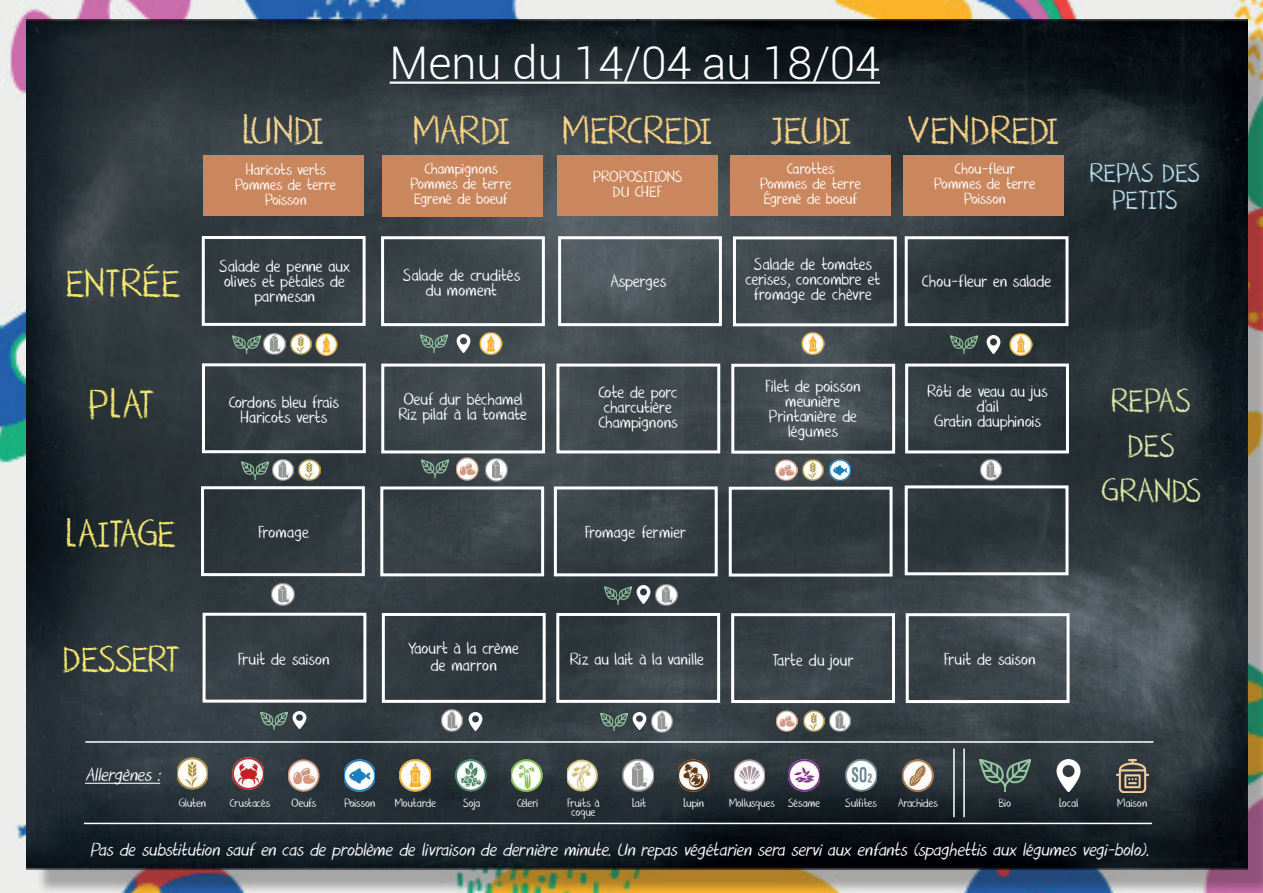
<style>
.page{position:relative;width:1263px;height:893px;background:#fff}
.page>*{position:absolute;margin:0;border:0;box-sizing:border-box;transform-origin:0 0}
.t1{font:45px "DK Nouveau Crayon";letter-spacing:-.045em;color:#f9d383}
.t2{font:300 45px "Roboto";color:#fff}
.t3{font:45px "DK Nouveau Crayon";letter-spacing:-.015em;color:#f7ec70}
.t4{font:45px "DK Nouveau Crayon";letter-spacing:-.045em;color:#f5d695}
.t5{font:43.5px "DK Nouveau Crayon";letter-spacing:-.045em;color:#f7ec70}
.t6{font:42px "DK Nouveau Crayon";letter-spacing:-.055em;color:#f7ec70}
.t7{font:37.5px/45px "DK Nouveau Crayon";letter-spacing:-.04em;color:#dee7a5;text-align:center}
.t8{font:30px/27px "DK Nouveau Crayon";letter-spacing:-.045em;color:#bae4f3;text-align:center}
.t9{font:italic 21px "DK Nouveau Crayon";color:#fff}
.t10{font:19.5px/15px "DK Nouveau Crayon";letter-spacing:-.03em;color:#fff;text-align:center}
.t11{font:18px/15px "DK Nouveau Crayon";letter-spacing:-.03em;color:#fff;text-align:center}
.t12{font:13.5px "DK Nouveau Crayon";letter-spacing:-.03em;color:#fff}
</style>
<div class="page">
<img style="left:0;top:0;width:1263px;height:893px">
<div style="left:36px;top:29px;width:1227px;height:864px;background:#231f20;opacity:.35"></div>
<img style="left:27px;top:19px;width:1220px;height:851px">
<div style="left:203px;top:155px;width:161px;height:61px;background:#ca865c"></div>
<div style="left:382px;top:155px;width:160px;height:61px;background:#ca865c"></div>
<div style="left:557px;top:155px;width:161px;height:61px;background:#ca865c"></div>
<div style="left:730px;top:155px;width:161px;height:61px;background:#ca865c"></div>
<div style="left:903px;top:155px;width:161px;height:61px;background:#ca865c"></div>
<div style="left:381px;top:236px;width:164px;height:90px;border:3px solid #fff"></div>
<div style="left:202px;top:236px;width:164px;height:90px;border:3px solid #fff"></div>
<div style="left:905px;top:236px;width:163px;height:90px;border:3px solid #fff"></div>
<div style="left:558px;top:236px;width:164px;height:90px;border:3px solid #fff"></div>
<div style="left:733px;top:236px;width:164px;height:90px;border:3px solid #fff"></div>
<div style="left:381px;top:364px;width:164px;height:89px;border:3px solid #fff"></div>
<div style="left:202px;top:363px;width:164px;height:90px;border:3px solid #fff"></div>
<div style="left:905px;top:364px;width:164px;height:89px;border:3px solid #fff"></div>
<div style="left:556px;top:364px;width:164px;height:89px;border:3px solid #fff"></div>
<div style="left:731px;top:364px;width:164px;height:90px;border:3px solid #fff"></div>
<div style="left:380px;top:486px;width:164px;height:90px;border:3px solid #fff"></div>
<div style="left:201px;top:486px;width:164px;height:90px;border:3px solid #fff"></div>
<div style="left:905px;top:485px;width:163px;height:90px;border:3px solid #fff"></div>
<div style="left:554px;top:486px;width:164px;height:90px;border:3px solid #fff"></div>
<div style="left:729px;top:487px;width:163px;height:89px;border:3px solid #fff"></div>
<div style="left:382px;top:613px;width:164px;height:90px;border:3px solid #fff"></div>
<div style="left:203px;top:613px;width:163px;height:90px;border:3px solid #fff"></div>
<div style="left:906px;top:613px;width:163px;height:90px;border:3px solid #fff"></div>
<div style="left:556px;top:613px;width:164px;height:90px;border:3px solid #fff"></div>
<div style="left:731px;top:613px;width:164px;height:90px;border:3px solid #fff"></div>
<img style="left:979px;top:759px;width:51px;height:33px">
<img style="left:1116px;top:760px;width:32px;height:32px">
<img style="left:567px;top:759px;width:31px;height:33px">
<img style="left:678px;top:759px;width:31px;height:33px">
<img style="left:789px;top:759px;width:30px;height:33px">
<img style="left:623px;top:759px;width:30px;height:33px">
<img style="left:734px;top:759px;width:31px;height:33px">
<img style="left:846px;top:759px;width:30px;height:33px">
<img style="left:902px;top:759px;width:31px;height:33px">
<img style="left:177px;top:757px;width:31px;height:32px">
<img style="left:288px;top:759px;width:31px;height:33px">
<img style="left:400px;top:759px;width:31px;height:33px">
<img style="left:233px;top:757px;width:30px;height:32px">
<img style="left:344px;top:759px;width:31px;height:33px">
<img style="left:456px;top:759px;width:30px;height:33px">
<img style="left:511px;top:759px;width:31px;height:33px">
<img style="left:1053px;top:759px;width:32px;height:33px">
<hr style="left:85px;top:783px;width:75px;height:1px;background:#fff">
<hr style="left:953px;top:748px;width:2px;height:69px;background:#fff">
<hr style="left:963px;top:748px;width:2px;height:69px;background:#fff">
<hr style="left:85px;top:741px;width:1068px;height:2px;background:#fff">
<hr style="left:84px;top:823px;width:1068px;height:1px;background:#fff">
<hr style="left:390px;top:82px;width:490px;height:2px;background:#fff">
<img style="left:656px;top:584px;width:21px;height:22px">
<img style="left:651px;top:711px;width:22px;height:21px">
<img style="left:291px;top:711px;width:17px;height:18px">
<img style="left:635px;top:585px;width:17px;height:18px">
<img style="left:630px;top:712px;width:18px;height:18px">
<img style="left:260px;top:712px;width:28px;height:18px">
<img style="left:604px;top:587px;width:28px;height:17px">
<img style="left:600px;top:713px;width:27px;height:18px">
<img style="left:272px;top:583px;width:22px;height:23px">
<img style="left:829px;top:459px;width:21px;height:22px">
<img style="left:802px;top:459px;width:22px;height:22px">
<img style="left:776px;top:459px;width:21px;height:22px">
<img style="left:233px;top:336px;width:27px;height:17px">
<img style="left:264px;top:333px;width:21px;height:22px">
<img style="left:291px;top:333px;width:21px;height:22px">
<img style="left:315px;top:334px;width:23px;height:21px">
<img style="left:241px;top:461px;width:28px;height:18px">
<img style="left:272px;top:459px;width:22px;height:22px">
<img style="left:299px;top:459px;width:21px;height:22px">
<img style="left:454px;top:335px;width:18px;height:18px">
<img style="left:420px;top:335px;width:27px;height:18px">
<img style="left:480px;top:333px;width:22px;height:21px">
<img style="left:421px;top:460px;width:27px;height:18px">
<img style="left:456px;top:458px;width:22px;height:23px">
<img style="left:485px;top:458px;width:23px;height:23px">
<img style="left:467px;top:713px;width:18px;height:17px">
<img style="left:441px;top:710px;width:21px;height:21px">
<img style="left:802px;top:333px;width:22px;height:21px">
<img style="left:803px;top:710px;width:22px;height:22px">
<img style="left:830px;top:710px;width:21px;height:22px">
<img style="left:777px;top:710px;width:21px;height:22px">
<img style="left:984px;top:336px;width:18px;height:18px">
<img style="left:950px;top:336px;width:27px;height:18px">
<img style="left:1010px;top:334px;width:22px;height:21px">
<img style="left:981px;top:459px;width:21px;height:22px">
<h1 class="t2" style="left:390px;top:32px;width:492px">Menu du 14/04 au 18/04</h1>
<h1 class="t3" style="left:66px;top:261px;width:118px">ENTRÉE</h1>
<h1 class="t3" style="left:88px;top:382px;width:68px">PLAT</h1>
<h2 class="t5" style="left:66px;top:511px;width:113px">LAITAGE</h2>
<h3 class="t6" style="left:62px;top:638px;width:120px">DESSERT</h3>
<p class="t9" style="left:85px;top:764px;width:81px">Allergènes:</p>
<h1 class="t4" style="left:243px;top:107px;width:84px">LUNDI</h1>
<h1 class="t1" style="left:413px;top:107px;width:649px">MARDI MERCREDI JEUDI VENDREDI</h1>
<p class="t11" style="left:410px;top:162px;width:103px">Champignons<br>Pommes de terre<br>Egrené de boeuf</p>
<p class="t11" style="left:235px;top:162px;width:103px">Haricots verts<br>Pommes de terre<br>Poisson</p>
<p class="t11" style="left:593px;top:170px;width:91px">PROPOSITIONS<br>DU CHEF</p>
<p class="t11" style="left:760px;top:162px;width:103px">Carottes<br>Pommes de terre<br>Égrené de boeuf</p>
<p class="t11" style="left:934px;top:162px;width:103px">Chou-fleur<br>Pommes de terre<br>Poisson</p>
<h3 class="t8" style="left:1089px;top:160px;width:112px">REPAS DES<br>PETITS</h3>
<p class="t10" style="left:219px;top:259px;width:133px">Salade de penne aux olives et pétales de parmesan</p>
<p class="t10" style="left:403px;top:268px;width:119px">Salade de crudités du moment</p>
<p class="t10" style="left:610px;top:274px;width:58px">Asperges</p>
<p class="t10" style="left:745px;top:257px;width:137px">Salade de tomates cerises, concombre et fromage de chèvre</p>
<p class="t10" style="left:921px;top:274px;width:132px">Chou-fleur en salade</p>
<p class="t10" style="left:228px;top:395px;width:112px">Cordons bleu frais<br>Haricots verts</p>
<p class="t10" style="left:398px;top:392px;width:131px;text-align:left">Oeuf dur béchamel<br>Riz pilaf à la tomate</p>
<p class="t10" style="left:598px;top:385px;width:82px;text-align:left">Cote de porc charcutière<br>Champignons</p>
<p class="t10" style="left:765px;top:379px;width:97px">Filet de poisson meunière<br>Printanière de légumes</p>
<p class="t10" style="left:927px;top:384px;width:122px">Rôti de veau au jus d’ail<br>Gratin dauphinois</p>
<h3 class="t7" style="left:1100px;top:379px;width:103px">REPAS<br>DES<br>GRANDS</h3>
<p class="t10" style="left:258px;top:525px;width:53px">Fromage</p>
<p class="t10" style="left:585px;top:525px;width:103px">Fromage fermier</p>
<p class="t10" style="left:238px;top:652px;width:93px">Fruit de saison</p>
<p class="t10" style="left:408px;top:641px;width:113px;line-height:16.5px">Yaourt à la crème de marron</p>
<p class="t10" style="left:570px;top:652px;width:136px">Riz au lait à la vanille</p>
<p class="t10" style="left:772px;top:653px;width:83px">Tarte du jour</p>
<p class="t10" style="left:944px;top:652px;width:93px">Fruit de saison</p>
<p class="t12" style="left:179px;top:796px;width:29px">Gluten</p>
<p class="t12" style="left:229px;top:796px;width:43px">Crustacés</p>
<p class="t12" style="left:291px;top:796px;width:27px">Oeufs</p>
<p class="t12" style="left:344px;top:796px;width:33px">Poisson</p>
<p class="t12" style="left:395px;top:796px;width:43px">Moutarde</p>
<p class="t12" style="left:463px;top:796px;width:19px">Soja</p>
<p class="t12" style="left:517px;top:796px;width:23px">Céleri</p>
<p class="t12" style="left:567px;top:796px;width:34px">Fruits à</p>
<p class="t12" style="left:632px;top:796px;width:16px">Lait</p>
<p class="t12" style="left:684px;top:796px;width:22px">Lupin</p>
<p class="t12" style="left:729px;top:796px;width:93px">Mollusques Sésame</p>
<p class="t12" style="left:845px;top:796px;width:34px">Sulfites</p>
<p class="t12" style="left:898px;top:796px;width:42px">Arachides</p>
<p class="t12" style="left:998px;top:796px;width:14px">Bio</p>
<p class="t12" style="left:1059px;top:796px;width:21px">Local</p>
<p class="t12" style="left:1117px;top:796px;width:32px">Maison</p>
<p class="t12" style="left:571px;top:805px;width:26px">coque</p>
<p class="t9" style="left:90px;top:839px;width:1066px">Pasdesubstitutionsaufencasdeproblèmedelivraisondedernièreminute.Unrepasvégétarienseraserviauxenfants(spaghettisauxlégumesvegi-bolo).</p>
</div>
